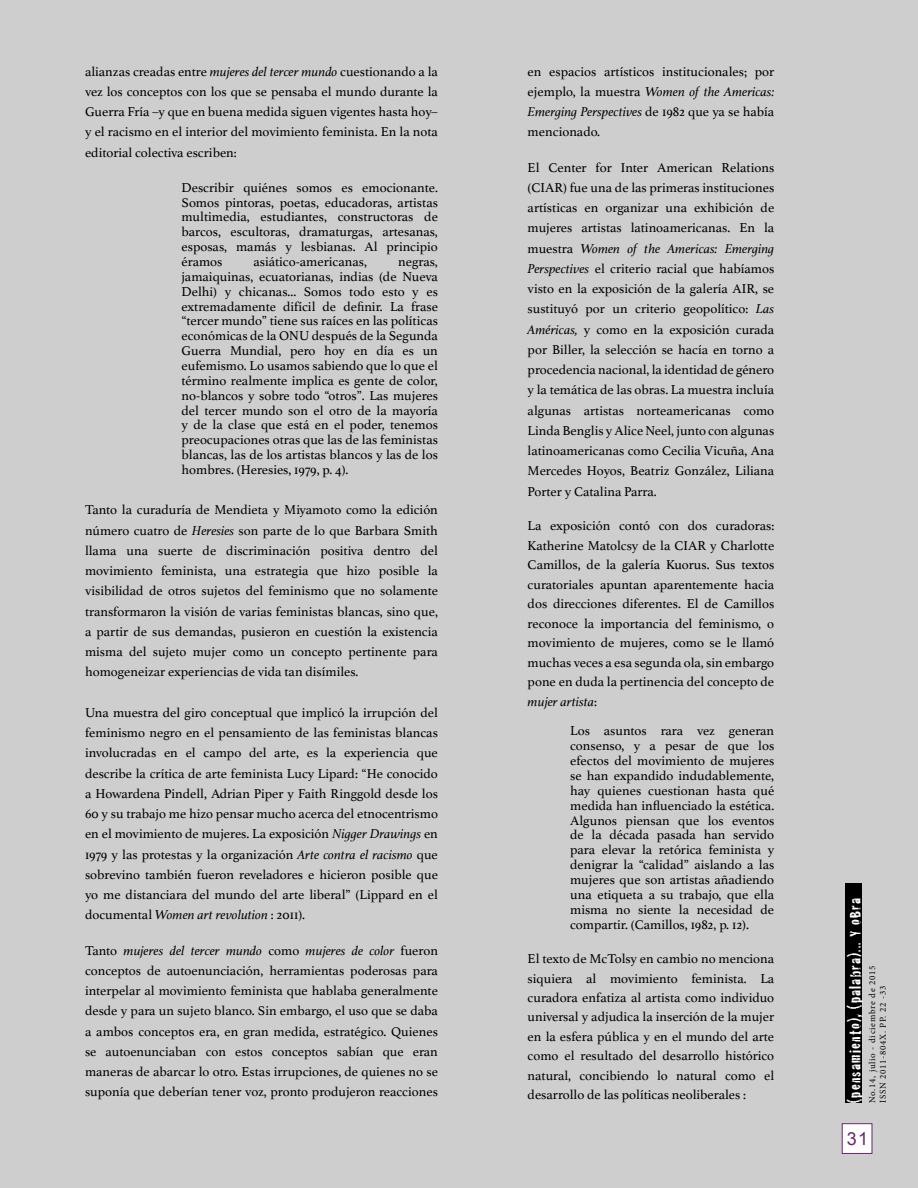
<style>
.page{position:relative;width:918px;height:1188px;background:#cfcece}
.page>*{position:absolute;margin:0;border:0;box-sizing:border-box;transform-origin:0 0}
.t1{font:18px "Arial";color:#6c2770}
.t2{font:16.5px "Cracked";letter-spacing:.08em;color:#fff}
.t3{font:13.5px/20.2px "Athelas";color:#000;text-align:justify}
.t4{font:9px/10.8px "Minion Pro";letter-spacing:.08em;color:#000}
.s1{font-style:italic}
</style>
<div class="page">
<div style="left:842px;top:1123px;width:30px;height:31px;background:#fff;border:1px solid #6c2770"></div>
<div style="left:845px;top:883px;width:17px;height:220px;background:#000"></div>
<p class="t3" style="left:85px;top:61px;width:354px">alianzas creadas entre <span class="s1">mujeres del tercer mundo</span> cuestionando a la vez los conceptos con los que se pensaba el mundo durante la Guerra Fría –y que en buena medida siguen vigentes hasta hoy– y el racismo en el interior del movimiento feminista. En la nota editorial colectiva escriben:</p>
<p class="t3" style="left:182px;top:179px;width:258px;line-height:14.9px">Describir quiénes somos es emocionante.<br>Somos pintoras, poetas, educadoras, artistas multimedia, estudiantes, constructoras de barcos, escultoras, dramaturgas, artesanas, esposas, mamás y lesbianas. Al principio éramos</p>
<p class="t3" style="left:254px;top:251px;width:115px">asiático-americanas,</p>
<p class="t3" style="left:182px;top:254px;width:258px;line-height:14.9px;text-indent:217px">negras, jamaiquinas, ecuatorianas, indias (de Nueva Delhi) y chicanas... Somos todo esto y es extremadamente difícil de definir. La frase “tercer mundo” tiene sus raíces en las políticas económicas de la ONU después de la Segunda Guerra Mundial, pero hoy en día es un eufemismo. Lo usamos sabiendo que lo que el término realmente implica es gente de color, no-blancos y sobre todo “otros”. Las mujeres del tercer mundo son el otro de la mayoría y de la clase que está en el poder, tenemos preocupaciones otras que las de las feministas blancas, las de los artistas blancos y las de los hombres. (Heresies, 1979, p. 4).</p>
<p class="t3" style="left:85px;top:499px;width:354px">Tanto la curaduría de Mendieta y Miyamoto como la edición número cuatro de <span class="s1">Heresies</span> son parte de lo que Barbara Smith llama una suerte de discriminación positiva dentro del movimiento feminista, una estrategia que hizo posible la visibilidad de otros sujetos del feminismo que no solamente transformaron la visión de varias feministas blancas, sino que, a partir de sus demandas, pusieron en cuestión la existencia misma del sujeto mujer como un concepto pertinente para homogeneizar experiencias de vida tan disímiles.</p>
<p class="t3" style="left:85px;top:702px;width:354px">Una muestra del giro conceptual que implicó la irrupción del feminismo negro en el pensamiento de las feministas blancas involucradas en el campo del arte, es la experiencia que describe la crítica de arte feminista Lucy Lipard: “He conocido a Howardena Pindell, Adrian Piper y Faith Ringgold desde los 60 y su trabajo me hizo pensar mucho acerca del etnocentrismo en el movimiento de mujeres. La exposición <span class="s1">Nigger Drawings</span> en 1979 y las protestas y la organización <span class="s1">Arte contra el racismo</span> que sobrevino también fueron reveladores e hicieron posible que yo me distanciara del mundo del arte liberal” (Lippard en el documental <span class="s1">Women art revolution</span> : 2011).</p>
<p class="t3" style="left:85px;top:940px;width:354px">Tanto <span class="s1">mujeres del tercer mundo</span> como <span class="s1">mujeres de color</span> fueron conceptos de autoenunciación, herramientas poderosas para interpelar al movimiento feminista que hablaba generalmente desde y para un sujeto blanco. Sin embargo, el uso que se daba a ambos conceptos era, en gran medida, estratégico. Quienes se autoenunciaban con estos conceptos sabían que eran maneras de abarcar lo otro. Estas irrupciones, de quienes no se suponía que deberían tener voz, pronto produjeron reacciones</p>
<p class="t3" style="left:528px;top:61px;width:248px">en espacios artísticos institucionales; por ejemplo, la muestra <span class="s1">Women of the Americas:<br>Emerging Perspectives</span> de 1982 que ya se había mencionado.</p>
<p class="t3" style="left:528px;top:157px;width:248px">El Center for Inter American Relations (CIAR) fue una de las primeras instituciones artísticas en organizar una exhibición de mujeres artistas latinoamericanas. En la muestra <span class="s1">Women of the Americas: Emerging Perspectives</span> el criterio racial que habíamos visto en la exposición de la galería AIR, se sustituyó por un criterio geopolítico: <span class="s1">Las Américas,</span> y como en la exposición curada por Biller, la selección se hacía en torno a procedencia nacional, la identidad de género y la temática de las obras. La muestra incluía algunas artistas norteamericanas como Linda Benglis y Alice Neel, junto con algunas latinoamericanas como Cecilia Vicuña, Ana Mercedes Hoyos, Beatriz González, Liliana Porter y Catalina Parra.</p>
<p class="t3" style="left:528px;top:516px;width:248px;line-height:19.5px">La exposición contó con dos curadoras:<br>Katherine Matolcsy de la CIAR y Charlotte Camillos, de la galería Kuorus. Sus textos curatoriales apuntan aparentemente hacia dos direcciones diferentes. El de Camillos reconoce la importancia del feminismo, o movimiento de mujeres, como se le llamó muchas veces a esa segunda ola, sin embargo pone en duda la pertinencia del concepto de <span class="s1">mujer artista</span>:</p>
<p class="t3" style="left:570px;top:723px;width:206px;line-height:14.9px">Los asuntos rara vez generan consenso, y a pesar de que los efectos del movimiento de mujeres se han expandido indudablemente, hay quienes cuestionan hasta qué medida han influenciado la estética.<br>Algunos piensan que los eventos de la década pasada han servido para elevar la retórica feminista y denigrar la “calidad” aislando a las mujeres que son artistas añadiendo una etiqueta a su trabajo, que ella misma no siente la necesidad de compartir. (Camillos, 1982, p. 12).</p>
<p class="t3" style="left:528px;top:948px;width:248px;line-height:19.5px">El texto de McTolsy en cambio no menciona siquiera al movimiento feminista. La curadora enfatiza al artista como individuo universal y adjudica la inserción de la mujer en la esfera pública y en el mundo del arte como el resultado del desarrollo histórico natural, concibiendo lo natural como el desarrollo de las políticas neoliberales :</p>
<p class="t2" style="left:842px;top:1103px;width:207px;rotate:-90deg">(pensamiento), (palabra)... Y oBra</p>
<h1 class="t1" style="left:847px;top:1127px;width:23px">31</h1>
<p class="t4" style="left:867px;top:1103px;width:139px;rotate:-90deg">No.14, julio - diciembre de 2015<br>ISSN 2011-804X. PP. 22 -33</p>
</div>
